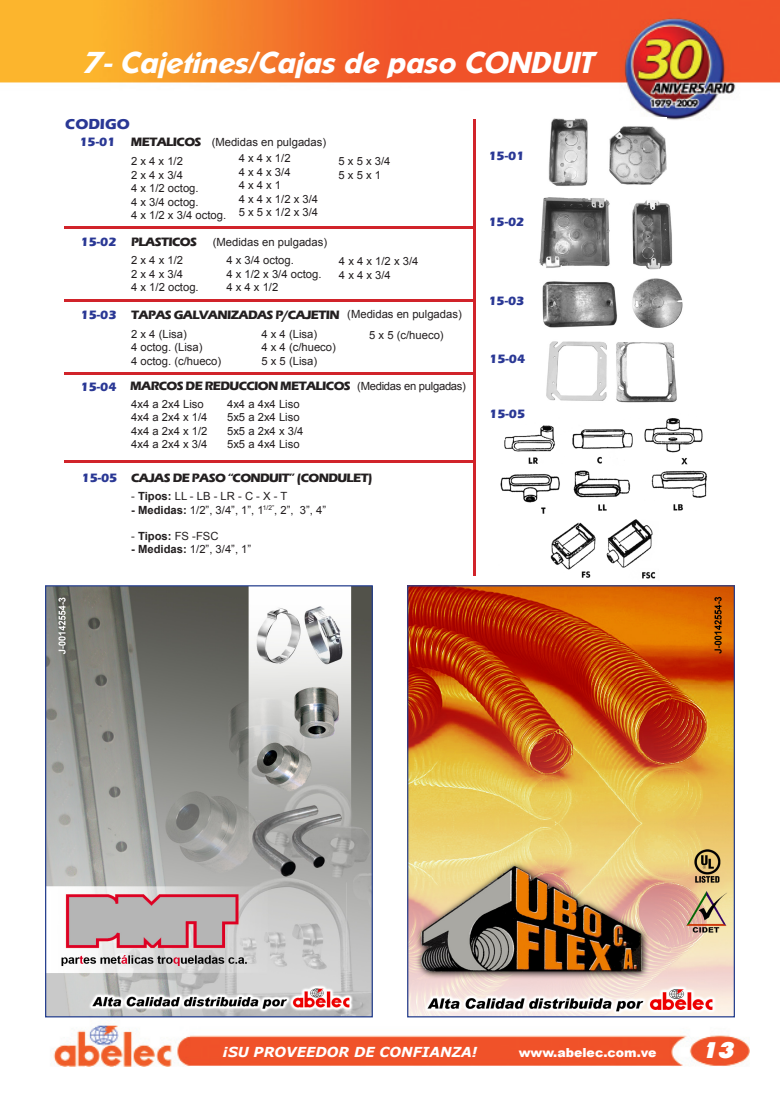
<style>
.page{position:relative;width:780px;height:1099px;background:#fff}
.page>*{position:absolute;margin:0;border:0;box-sizing:border-box;transform-origin:0 0}
.Categoria{font:italic 800 30px "Sharnay";color:#fff}
.Indice{font:italic 900 22.5px "Sharnay";color:#fff}
.titulo{font:700 15px "Eras ITC";color:#2a3895}
.slogan{font:italic 700 13.75px "Verdana";color:#fff}
.titulo-2{font:700 12.5px "Eras ITC";letter-spacing:-.05em;color:#231f20}
.cod_princ{font:700 12.5px "Eras ITC";color:#2a3895}
.t1{font:900 12.5px "Arial";color:#fff}
.desc_normal{font:11.25px "Arial";color:#231f20}
.desc_normal-2{font:11.25px "Arial";letter-spacing:-.025em;color:#231f20}
.s1{font-weight:700}
</style>
<div class="page">
<img style="left:0;top:0;width:779px;height:127px">
<img style="left:45px;top:1017px;width:704px;height:49px">
<img style="left:409px;top:587px;width:324px;height:428px">
<div style="left:407px;top:585px;width:328px;height:432px;border:1px solid #253f8e"></div>
<img style="left:47px;top:587px;width:324px;height:428px">
<div style="left:45px;top:585px;width:328px;height:432px;border:1px solid #253f8e"></div>
<img style="left:547px;top:118px;width:119px;height:68px">
<img style="left:539px;top:197px;width:133px;height:72px">
<img style="left:542px;top:281px;width:75px;height:47px">
<img style="left:632px;top:278px;width:51px;height:50px">
<img style="left:546px;top:341px;width:131px;height:62px">
<img style="left:500px;top:418px;width:207px;height:161px">
<hr style="left:65px;top:299px;width:410px;height:3px;background:#d1232a">
<hr style="left:65px;top:372px;width:410px;height:2px;background:#d1232a">
<hr style="left:65px;top:460px;width:410px;height:2px;background:#d1232a">
<hr style="left:65px;top:227px;width:410px;height:2px;background:#d1232a">
<hr style="left:473px;top:119px;width:2px;height:457px;background:#d1232a">
<p class="Categoria" style="left:82px;top:45px;width:512px">7- Cajetines/Cajas de paso CONDUIT</p>
<p class="titulo" style="left:65px;top:115px;width:66px">CODIGO</p>
<p class="cod_princ" style="left:79px;top:135px;width:37px">15-01</p>
<p class="desc_normal" style="left:212px;top:134px;width:116px">(Medidas en pulgadas)</p>
<p class="titulo-2" style="left:131px;top:135px;width:72px">METALICOS</p>
<p class="desc_normal" style="left:131px;top:154px;width:53px">2 x 4 x 1/2</p>
<p class="desc_normal" style="left:131px;top:167px;width:53px">2 x 4 x 3/4</p>
<p class="desc_normal" style="left:131px;top:181px;width:69px">4 x 1/2 octog.</p>
<p class="desc_normal" style="left:131px;top:194px;width:69px">4 x 3/4 octog.</p>
<p class="desc_normal" style="left:131px;top:208px;width:97px">4 x 1/2 x 3/4 octog.</p>
<p class="desc_normal" style="left:239px;top:151px;width:53px">4 x 4 x 1/2</p>
<p class="desc_normal" style="left:239px;top:164px;width:53px">4 x 4 x 3/4</p>
<p class="desc_normal" style="left:239px;top:178px;width:44px">4 x 4 x 1</p>
<p class="desc_normal" style="left:239px;top:191px;width:81px">4 x 4 x 1/2 x 3/4</p>
<p class="desc_normal" style="left:239px;top:205px;width:81px">5 x 5 x 1/2 x 3/4</p>
<p class="desc_normal" style="left:338px;top:154px;width:53px">5 x 5 x 3/4</p>
<p class="desc_normal" style="left:338px;top:167px;width:44px">5 x 5 x 1</p>
<p class="cod_princ" style="left:488px;top:149px;width:37px">15-01</p>
<p class="cod_princ" style="left:488px;top:215px;width:37px">15-02</p>
<p class="cod_princ" style="left:81px;top:235px;width:37px">15-02</p>
<p class="titulo-2" style="left:131px;top:235px;width:67px">PLASTICOS</p>
<p class="desc_normal" style="left:213px;top:235px;width:116px">(Medidas en pulgadas)</p>
<p class="cod_princ" style="left:81px;top:308px;width:37px">15-03</p>
<p class="desc_normal" style="left:131px;top:253px;width:53px">2 x 4 x 1/2</p>
<p class="desc_normal" style="left:131px;top:266px;width:53px">2 x 4 x 3/4</p>
<p class="desc_normal" style="left:131px;top:280px;width:69px">4 x 1/2 octog.</p>
<p class="desc_normal" style="left:131px;top:326px;width:57px">2 x 4 (Lisa)</p>
<p class="desc_normal" style="left:131px;top:340px;width:73px">4 octog. (Lisa)</p>
<p class="desc_normal" style="left:131px;top:353px;width:92px">4 octog. (c/hueco)</p>
<p class="desc_normal" style="left:226px;top:253px;width:69px">4 x 3/4 octog.</p>
<p class="desc_normal" style="left:226px;top:266px;width:97px">4 x 1/2 x 3/4 octog.</p>
<p class="desc_normal" style="left:226px;top:280px;width:53px">4 x 4 x 1/2</p>
<p class="desc_normal" style="left:339px;top:254px;width:81px">4 x 4 x 1/2 x 3/4</p>
<p class="desc_normal" style="left:339px;top:267px;width:53px">4 x 4 x 3/4</p>
<p class="desc_normal" style="left:347px;top:307px;width:116px">(Medidas en pulgadas)</p>
<p class="titulo-2" style="left:131px;top:308px;width:210px">TAPAS GALVANIZADAS P/CAJETIN</p>
<p class="desc_normal" style="left:261px;top:326px;width:57px">4 x 4 (Lisa)</p>
<p class="desc_normal" style="left:261px;top:340px;width:76px">4 x 4 (c/hueco)</p>
<p class="desc_normal" style="left:261px;top:353px;width:57px">5 x 5 (Lisa)</p>
<p class="desc_normal" style="left:369px;top:327px;width:76px">5 x 5 (c/hueco)</p>
<p class="cod_princ" style="left:488px;top:294px;width:37px">15-03</p>
<p class="cod_princ" style="left:489px;top:352px;width:37px">15-04</p>
<p class="cod_princ" style="left:81px;top:379px;width:37px">15-04</p>
<p class="titulo-2" style="left:130px;top:379px;width:222px">MARCOS DE REDUCCION METALICOS</p>
<p class="desc_normal-2" style="left:357px;top:379px;width:110px">(Medidas en pulgadas)</p>
<p class="desc_normal" style="left:131px;top:396px;width:74px">4x4 a 2x4 Liso</p>
<p class="desc_normal" style="left:131px;top:410px;width:78px">4x4 a 2x4 x 1/4</p>
<p class="desc_normal" style="left:131px;top:423px;width:78px">4x4 a 2x4 x 1/2</p>
<p class="desc_normal" style="left:131px;top:437px;width:78px">4x4 a 2x4 x 3/4</p>
<p class="desc_normal" style="left:227px;top:396px;width:74px">4x4 a 4x4 Liso</p>
<p class="desc_normal" style="left:227px;top:410px;width:74px">5x5 a 2x4 Liso</p>
<p class="desc_normal" style="left:227px;top:423px;width:78px">5x5 a 2x4 x 3/4</p>
<p class="desc_normal" style="left:227px;top:437px;width:74px">5x5 a 4x4 Liso</p>
<p class="cod_princ" style="left:489px;top:407px;width:37px">15-05</p>
<p class="cod_princ" style="left:81px;top:471px;width:37px">15-05</p>
<p class="titulo-2" style="left:131px;top:470px;width:243px">CAJAS DE PASO “CONDUIT” (CONDULET)</p>
<p class="desc_normal" style="left:131px;top:489px;width:158px">- <span class="s1">Tipos:</span> LL - LB - LR - C - X - T</p>
<p class="desc_normal" style="left:131px;top:502px;width:196px"><span class="s1">- Medidas:</span> 1/2”, 3/4”, 1”, 1<sup>1/2”</sup>, 2”, 3”, 4”</p>
<p class="desc_normal" style="left:131px;top:528px;width:89px">- <span class="s1">Tipos:</span> FS -FSC</p>
<p class="desc_normal" style="left:131px;top:542px;width:122px"><span class="s1">- Medidas:</span> 1/2”, 3/4”, 1”</p>
<p class="slogan" style="left:222px;top:1043px;width:256px">¡SU PROVEEDOR DE CONFIANZA!</p>
<p class="t1" style="left:519px;top:1043px;width:139px">www.abelec.com.ve</p>
<p class="Indice" style="left:700px;top:1036px;width:34px">13</p>
</div>
